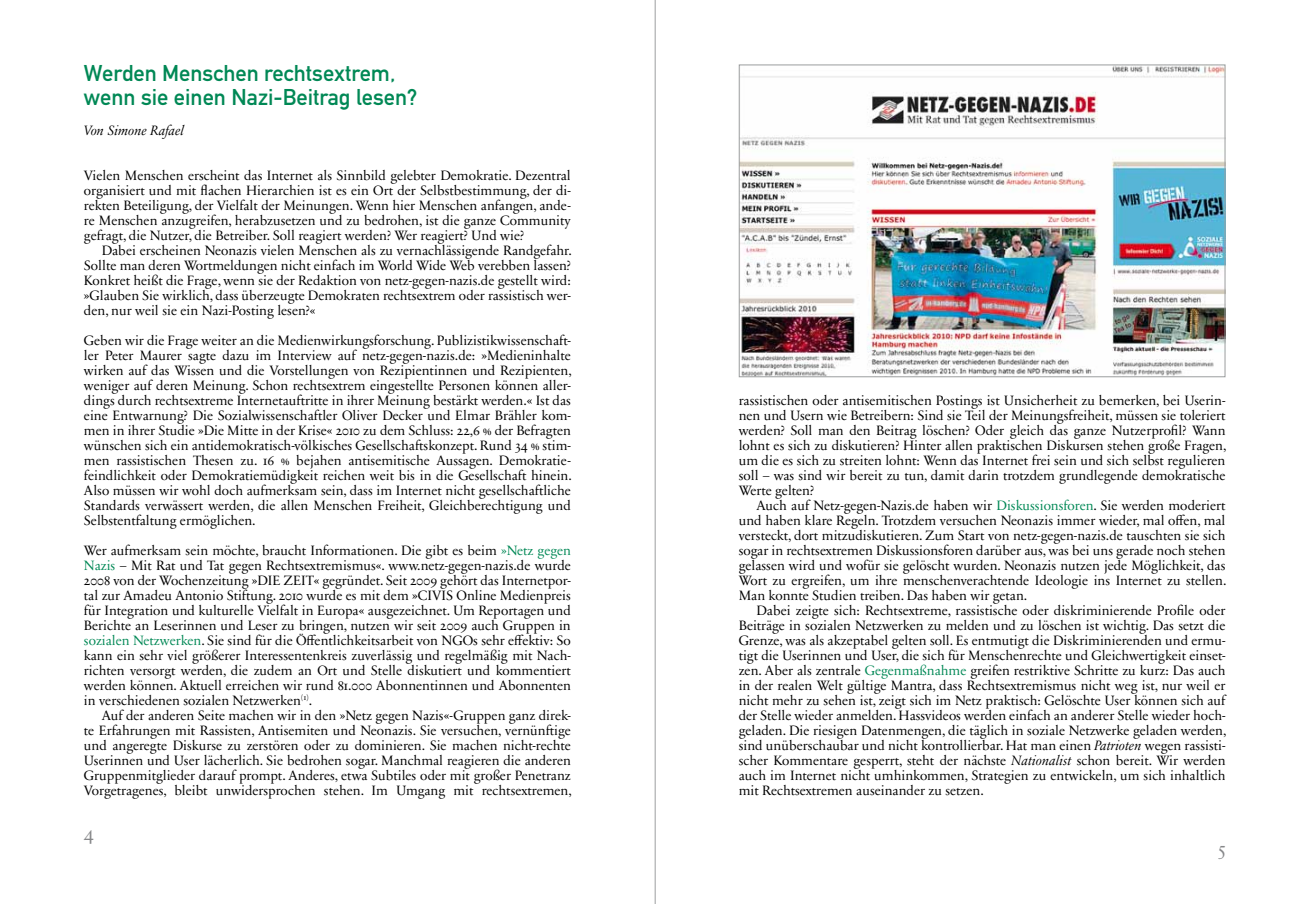
<style>
.page{position:relative;width:1312px;height:904px;background:#fff}
.page>*{position:absolute;margin:0;border:0;box-sizing:border-box;transform-origin:0 0}
.t1{font:22.5px/23.8px "DIN Mittelschrift";color:#085}
.t2{font:20px "Sabon Next LT Display Os F";color:#87888a}
.t3{font:13.75px/15px "Sabon Next LT Display Os F";color:#000;text-align:justify}
.t4{font:13.75px "Sabon Next LT Display Italic Os F";color:#000}
.s1{color:#085}
.s2{font-family:"Sabon Next LT Display Italic Os F"}
</style>
<div class="page">
<hr style="left:654px;top:0;width:1px;height:904px;background:#9c9e9f">
<img style="left:740px;top:66px;width:483px;height:309px">
<div style="left:738px;top:64px;width:487px;height:313px;border:1px solid #9c9e9f"></div>
<h1 class="t1" style="left:84px;top:61px;width:335px">Werden Menschen rechtsextrem, wenn sie einen Nazi-Beitrag lesen?</h1>
<p class="t4" style="left:84px;top:122px;width:102px">Von Simone Rafael</p>
<p class="t3" style="left:84px;top:168px;width:488px">Vielen Menschen erscheint das Internet als Sinnbild gelebter Demokratie. Dezentral organisiert und mit flachen Hierarchien ist es ein Ort der Selbstbestimmung, der di&shy;rekten Beteiligung, der Vielfalt der Meinungen. Wenn hier Menschen anfangen, ande&shy;re Menschen anzugreifen, herabzusetzen und zu bedrohen, ist die ganze Community gefragt, die Nutzer, die Betreiber. Soll reagiert werden? Wer reagiert? Und wie?</p>
<p class="t3" style="left:84px;top:243px;width:489px;text-indent:18px">Dabei erscheinen Neonazis vielen Menschen als zu vernachlässigende Randgefahr.<br>Sollte man deren Wortmeldungen nicht einfach im World Wide Web verebben lassen?<br>Konkret heißt die Frage, wenn sie der Redaktion von netz-gegen-nazis.de gestellt wird: »Glauben Sie wirklich, dass überzeugte Demokraten rechtsextrem oder rassistisch wer&shy;den, nur weil sie ein Nazi-Posting lesen?«</p>
<p class="t3" style="left:84px;top:333px;width:489px">Geben wir die Frage weiter an die Medienwirkungsforschung. Publizistikwissenschaft&shy;ler Peter Maurer sagte dazu im Interview auf netz-gegen-nazis.de: »Medieninhalte wirken auf das Wissen und die Vorstellungen von Rezipientinnen und Rezipienten, weniger auf deren Meinung. Schon rechtsextrem eingestellte Personen können aller&shy;dings durch rechtsextreme Internetauftritte in ihrer Meinung bestärkt werden.« Ist das eine Entwarnung? Die Sozialwissenschaftler Oliver Decker und Elmar Brähler kom&shy;men in ihrer Studie »Die Mitte in der Krise« 2010 zu dem Schluss: 22,6 % der Befragten wünschen sich ein antidemokratisch-völkisches Gesellschaftskonzept. Rund 34 % stim&shy;men rassistischen Thesen zu. 16 % bejahen antisemitische Aussagen. Demokratie&shy;feindlichkeit oder Demokratiemüdigkeit reichen weit bis in die Gesellschaft hinein.<br>Also müssen wir wohl doch aufmerksam sein, dass im Internet nicht gesellschaftliche Standards verwässert werden, die allen Menschen Freiheit, Gleichberechtigung und Selbstentfaltung ermöglichen.</p>
<p class="t3" style="left:84px;top:543px;width:488px">Wer aufmerksam sein möchte, braucht Informationen. Die gibt es beim <span class="s1">»Netz gegen Nazis</span> – Mit Rat und Tat gegen Rechtsextremismus«. www.netz-gegen-nazis.de wurde 2008 von der Wochenzeitung »DIE ZEIT« gegründet. Seit 2009 gehört das Internetpor&shy;tal zur Amadeu Antonio Stiftung. 2010 wurde es mit dem »CIVIS Online Medienpreis für Integration und kulturelle Vielfalt in Europa« ausgezeichnet. Um Reportagen und Berichte an Leserinnen und Leser zu bringen, nutzen wir seit 2009 auch Gruppen in <span class="s1">sozialen Netzwerken</span>. Sie sind für die Öffentlichkeitsarbeit von NGOs sehr effektiv: So kann ein sehr viel größerer Interessentenkreis zuverlässig und regelmäßig mit Nach&shy;richten versorgt werden, die zudem an Ort und Stelle diskutiert und kommentiert werden können. Aktuell erreichen wir rund 81.000 Abonnentinnen und Abonnenten in verschiedenen sozialen Netzwerken<sup>(1)</sup>.</p>
<p class="t3" style="left:84px;top:708px;width:489px;text-indent:18px">Auf der anderen Seite machen wir in den »Netz gegen Nazis«-Gruppen ganz direk&shy;te Erfahrungen mit Rassisten, Antisemiten und Neonazis. Sie versuchen, vernünftige und angeregte Diskurse zu zerstören oder zu dominieren. Sie machen nicht-rechte Userinnen und User lächerlich. Sie bedrohen sogar. Manchmal reagieren die anderen Gruppenmitglieder darauf prompt. Anderes, etwa Subtiles oder mit großer Penetranz Vorgetragenes, bleibt unwidersprochen stehen. Im Umgang mit rechtsextremen,</p>
<h2 class="t2" style="left:84px;top:822px;width:11px">4</h2>
<p class="t3" style="left:738px;top:393px;width:489px">rassistischen oder antisemitischen Postings ist Unsicherheit zu bemerken, bei Userin&shy;nen und Usern wie Betreibern: Sind sie Teil der Meinungsfreiheit, müssen sie toleriert werden? Soll man den Beitrag löschen? Oder gleich das ganze Nutzerprofil? Wann lohnt es sich zu diskutieren? Hinter allen praktischen Diskursen stehen große Fragen, um die es sich zu streiten lohnt: Wenn das Internet frei sein und sich selbst regulieren soll – was sind wir bereit zu tun, damit darin trotzdem grundlegende demokratische Werte gelten?</p>
<p class="t3" style="left:738px;top:498px;width:489px;text-indent:18px">Auch auf Netz-gegen-Nazis.de haben wir <span class="s1">Diskussionsforen</span>. Sie werden moderiert und haben klare Regeln. Trotzdem versuchen Neonazis immer wieder, mal offen, mal versteckt, dort mitzudiskutieren. Zum Start von netz-gegen-nazis.de tauschten sie sich sogar in rechtsextremen Diskussionsforen darüber aus, was bei uns gerade noch stehen gelassen wird und wofür sie gelöscht wurden. Neonazis nutzen jede Möglichkeit, das Wort zu ergreifen, um ihre menschenverachtende Ideologie ins Internet zu stellen.<br>Man konnte Studien treiben. Das haben wir getan.</p>
<p class="t3" style="left:738px;top:603px;width:489px;text-indent:18px">Dabei zeigte sich: Rechtsextreme, rassistische oder diskriminierende Profile oder Beiträge in sozialen Netzwerken zu melden und zu löschen ist wichtig. Das setzt die Grenze, was als akzeptabel gelten soll. Es entmutigt die Diskriminierenden und ermu&shy;tigt die Userinnen und User, die sich für Menschenrechte und Gleichwertigkeit einset&shy;zen. Aber als zentrale <span class="s1">Gegenmaßnahme</span> greifen restriktive Schritte zu kurz: Das auch in der realen Welt gültige Mantra, dass Rechtsextremismus nicht weg ist, nur weil er nicht mehr zu sehen ist, zeigt sich im Netz praktisch: Gelöschte User können sich auf der Stelle wieder anmelden. Hassvideos werden einfach an anderer Stelle wieder hoch&shy;geladen. Die riesigen Datenmengen, die täglich in soziale Netzwerke geladen werden, sind unüberschaubar und nicht kontrollierbar. Hat man einen <span class="s2">Patrioten</span> wegen rassisti&shy;scher Kommentare gesperrt, steht der nächste <span class="s2">Nationalist</span> schon bereit. Wir werden auch im Internet nicht umhinkommen, Strategien zu entwickeln, um sich inhaltlich mit Rechtsextremen auseinander zu setzen.</p>
<h2 class="t2" style="left:1217px;top:837px;width:9px">5</h2>
</div>
